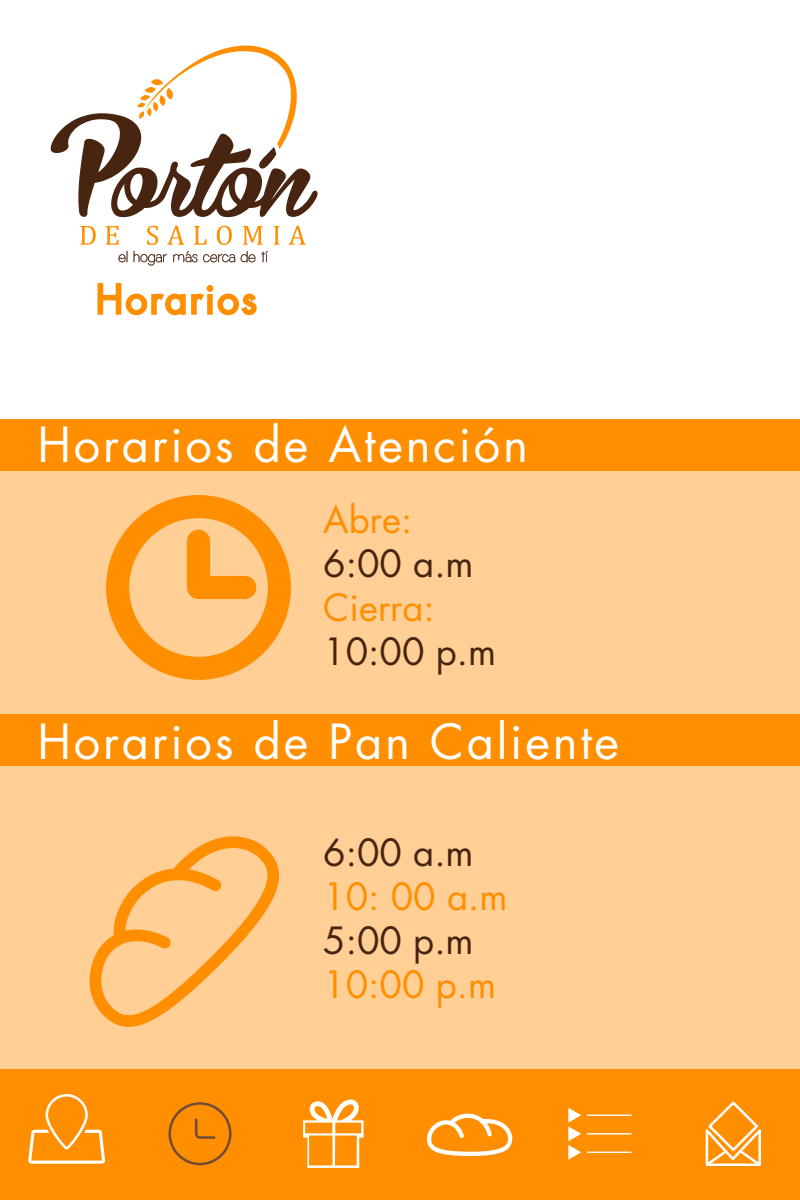
<style>
.page{position:relative;width:800px;height:1200px;background:#fff}
.page>*{position:absolute;margin:0;border:0;box-sizing:border-box;transform-origin:0 0}
.t1{font:47.25px "Futura Std";letter-spacing:.06em;color:#fff}
.t2{font:38.75px "Futura Std";letter-spacing:.06em;color:#ff8f00}
.t3{font:36.5px "Futura Std";color:#482511}
.t4{font:36.5px "Futura Std";color:#ff8f00}
</style>
<div class="page">
<svg style="left:118px;top:251px;width:49px;height:15px"></svg>
<svg style="left:173px;top:251px;width:95px;height:11px"></svg>
<svg style="left:80px;top:226px;width:16px;height:19px"></svg>
<svg style="left:106px;top:226px;width:13px;height:19px"></svg>
<svg style="left:147px;top:226px;width:11px;height:19px"></svg>
<svg style="left:167px;top:226px;width:17px;height:19px"></svg>
<svg style="left:194px;top:226px;width:13px;height:19px"></svg>
<svg style="left:217px;top:226px;width:15px;height:19px"></svg>
<svg style="left:243px;top:226px;width:20px;height:19px"></svg>
<svg style="left:274px;top:226px;width:6px;height:19px"></svg>
<svg style="left:289px;top:226px;width:17px;height:19px"></svg>
<svg style="left:50px;top:45px;width:268px;height:172px"></svg>
<svg style="left:97px;top:283px;width:107px;height:33px"></svg>
<div style="left:207px;top:294px;width:6px;height:21px;border:2px solid #ff8f00"></div>
<div style="left:207px;top:285px;width:6px;height:7px;border:2px solid #ff8f00;border-radius:50%"></div>
<svg style="left:217px;top:293px;width:40px;height:23px"></svg>
<div style="left:0;top:1068px;width:800px;height:132px;background:#ff8f00"></div>
<svg style="left:427px;top:1113px;width:85px;height:43px"></svg>
<div style="left:0;top:419px;width:800px;height:52px;background:#ff8f00"></div>
<div style="left:0;top:471px;width:800px;height:244px;background:#ffcf96"></div>
<div style="left:0;top:714px;width:800px;height:52px;background:#ff8f00"></div>
<div style="left:0;top:766px;width:800px;height:303px;background:#ffcf96"></div>
<svg style="left:106px;top:495px;width:185px;height:185px"></svg>
<svg style="left:89px;top:836px;width:190px;height:191px"></svg>
<svg style="left:705px;top:1101px;width:56px;height:65px"></svg>
<svg style="left:568px;top:1108px;width:13px;height:52px"></svg>
<svg style="left:587px;top:1115px;width:45px;height:1px"></svg>
<svg style="left:587px;top:1133px;width:45px;height:1px"></svg>
<svg style="left:587px;top:1152px;width:45px;height:1px"></svg>
<svg style="left:168px;top:1102px;width:64px;height:64px"></svg>
<div style="left:46px;top:1094px;width:42px;height:56px;border:2px solid #fff;border-radius:20px"></div>
<svg style="left:28px;top:1130px;width:77px;height:34px"></svg>
<svg style="left:303px;top:1100px;width:61px;height:68px"></svg>
<p class="t2" style="left:96px;top:275px;width:163px">Horarios</p>
<p class="t1" style="left:37px;top:414px;width:492px">Horarios de Atención</p>
<p class="t4" style="left:323px;top:496px;width:91px">Abre:</p>
<p class="t3" style="left:323px;top:540px;width:152px">6:00 a.m</p>
<p class="t4" style="left:323px;top:584px;width:113px">Cierra:</p>
<p class="t3" style="left:323px;top:628px;width:174px">10:00 p.m</p>
<p class="t1" style="left:37px;top:712px;width:583px">Horarios de Pan Caliente</p>
<p class="t3" style="left:323px;top:830px;width:152px">6:00 a.m</p>
<p class="t4" style="left:323px;top:874px;width:186px">10: 00 a.m</p>
<p class="t3" style="left:323px;top:917px;width:152px">5:00 p.m</p>
<p class="t4" style="left:323px;top:961px;width:174px">10:00 p.m</p>
</div>
